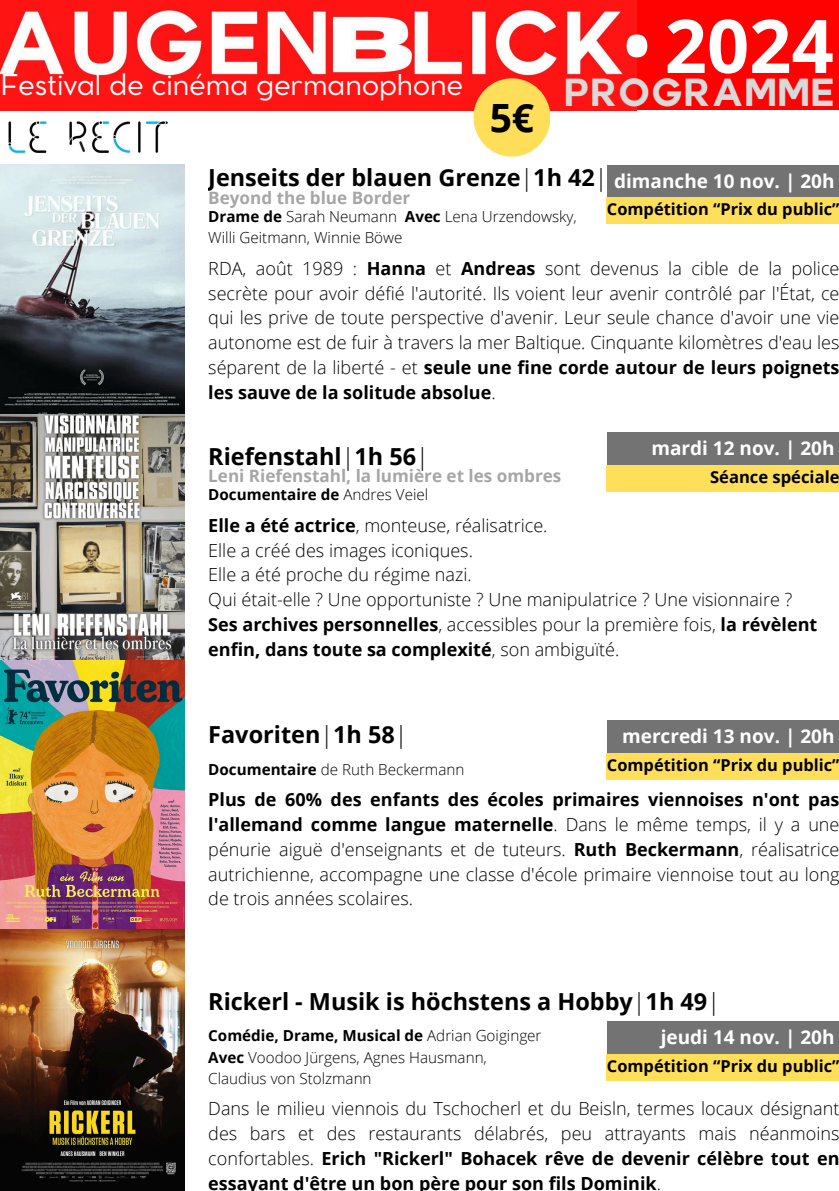
<style>
.page{position:relative;width:839px;height:1191px;background:#fff}
.page>*{position:absolute;margin:0;border:0;box-sizing:border-box;transform-origin:0 0}
.t1{font:700 74px "Open Sans";color:#fff}
.t2{font:700 39px "Open Sans";color:#000}
.t3{font:38.4px "Colette";color:#d9d9d9}
.t4{font:28.4px "Cocomat Pro";color:#fff}
.t5{font:700 23.4px "Open Sans";color:#000}
.t6{font:700 19px "Open Sans";color:#fff}
.t7{font:300 18px/24.8px "Open Sans";color:#000;text-align:justify}
.t8{font:700 18px/25.2px "Open Sans";color:#000}
.t9{font:700 17px "Open Sans";color:#a6a6a6}
.t10{font:700 16.6px "Open Sans";color:#000}
.t11{font:700 16.4px "Open Sans";color:#000}
.t12{font:300 15.2px "Open Sans";color:#000}
.t13{font:700 15.2px "Open Sans";color:#000}
.s1{font-weight:300}
.s2{font-weight:700}
</style>
<div class="page">
<img style="left:0;top:164px;width:184px;height:1026px">
<img style="left:0;top:110px;width:177px;height:43px">
<div style="left:587px;top:0;width:251px;height:110px;background:#fe0101"></div>
<img style="left:0;top:0;width:636px;height:110px">
<div style="left:606px;top:165px;width:232px;height:32px;background:#737373"></div>
<div style="left:606px;top:433px;width:232px;height:32px;background:#737373"></div>
<div style="left:606px;top:721px;width:232px;height:32px;background:#737373"></div>
<div style="left:606px;top:1022px;width:232px;height:32px;background:#737373"></div>
<div style="left:606px;top:197px;width:232px;height:27px;background:#ffde59"></div>
<div style="left:606px;top:465px;width:232px;height:27px;background:#ffde59"></div>
<div style="left:473px;top:78px;width:77px;height:79px;background:#ffde59;border-radius:50%"></div>
<div style="left:606px;top:753px;width:232px;height:27px;background:#ffde59"></div>
<div style="left:606px;top:1054px;width:232px;height:27px;background:#ffde59"></div>
<p class="t1" style="left:623px;top:-6px;width:212px">• 2024</p>
<p class="t4" style="left:0;top:74px;width:464px">Festival de cinéma germanophone</p>
<p class="t3" style="left:564px;top:67px;width:272px">PROGRAMME</p>
<p class="t2" style="left:489px;top:91px;width:46px">5€</p>
<p class="t5" style="left:208px;top:161px;width:401px">Jenseits der blauen Grenze<span class="s1">|</span>1h 42<span class="s1">|</span></p>
<p class="t9" style="left:208px;top:185px;width:203px">Beyond the blue Border</p>
<p class="t12" style="left:208px;top:206px;width:370px"><span class="s2">Drame de</span> Sarah Neumann <span class="s2">Avec</span> Lena Urzendowsky,</p>
<p class="t12" style="left:208px;top:227px;width:196px">Willi Geitmann, Winnie Böwe</p>
<p class="t7" style="left:208px;top:255px;width:632px">RDA, août 1989 : <span class="s2">Hanna</span> et <span class="s2">Andreas</span> sont devenus la cible de la police secrète pour avoir défié l'autorité. Ils voient leur avenir contrôlé par l'État, ce qui les prive de toute perspective d'avenir. Leur seule chance d'avoir une vie autonome est de fuir à travers la mer Baltique. Cinquante kilomètres d'eau les séparent de la liberté - et <span class="s2">seule une fine corde autour de leurs poignets les sauve de la solitude absolue</span>.</p>
<h4 class="t6" style="left:614px;top:167px;width:222px">dimanche 10 nov. | 20h</h4>
<p class="t11" style="left:607px;top:198px;width:234px">Compétition “Prix du public”</p>
<p class="t6" style="left:651px;top:435px;width:184px">mardi 12 nov. | 20h</p>
<p class="t5" style="left:208px;top:440px;width:222px">Riefenstahl<span class="s1">|</span>1h 56<span class="s1">|</span></p>
<h3 class="t9" style="left:208px;top:464px;width:354px">Leni Riefenstahl, la lumière et les ombres</h3>
<p class="t13" style="left:208px;top:484px;width:221px">Documentaire de <span class="s1">Andres Veiel</span></p>
<p class="t7" style="left:208px;top:512px;width:341px"><span class="s2">Elle a été actrice</span>, monteuse, réalisatrice.</p>
<h1 class="t7" style="left:208px;top:537px;width:266px">Elle a créé des images iconiques.</h1>
<h2 class="t7" style="left:208px;top:562px;width:265px">Elle a été proche du régime nazi.</h2>
<p class="t7" style="left:208px;top:587px;width:585px">Qui était-elle ? Une opportuniste ? Une manipulatrice ? Une visionnaire ?</p>
<p class="t8" style="left:208px;top:611px;width:610px">Ses archives personnelles<span class="s1">, accessibles pour la première fois,</span> la révèlent enfin, dans toute sa complexité<span class="s1">, son ambiguïté.</span></p>
<p class="t10" style="left:710px;top:465px;width:131px">Séance spéciale</p>
<p class="t5" style="left:208px;top:718px;width:201px">Favoriten<span class="s1">|</span>1h 58<span class="s1">|</span></p>
<p class="t12" style="left:208px;top:758px;width:257px"><span class="s2">Documentaire</span> de Ruth Beckermann</p>
<p class="t7" style="left:208px;top:787px;width:632px"><span class="s2">Plus de 60% des enfants des écoles primaires viennoises n'ont pas l'allemand comme langue maternelle</span>. Dans le même temps, il y a une pénurie aiguë d'enseignants et de tuteurs. <span class="s2">Ruth Beckermann</span>, réalisatrice autrichienne, accompagne une classe d'école primaire viennoise tout au long de trois années scolaires.</p>
<p class="t6" style="left:622px;top:723px;width:214px">mercredi 13 nov. | 20h</p>
<h4 class="t11" style="left:607px;top:753px;width:234px">Compétition “Prix du public”</h4>
<p class="t5" style="left:208px;top:985px;width:513px">Rickerl - Musik is höchstens a Hobby<span class="s1">|</span>1h 49<span class="s1">|</span></p>
<p class="t13" style="left:208px;top:1025px;width:335px">Comédie, Drame, Musical de <span class="s1">Adrian Goiginger</span></p>
<p class="t12" style="left:208px;top:1046px;width:280px"><span class="s2">Avec</span> Voodoo Jürgens, Agnes Hausmann,</p>
<p class="t12" style="left:208px;top:1068px;width:165px">Claudius von Stolzmann</p>
<p class="t7" style="left:208px;top:1096px;width:632px">Dans le milieu viennois du Tschocherl et du Beisln, termes locaux désignant des bars et des restaurants délabrés, peu attrayants mais néanmoins confortables. <span class="s2">Erich "Rickerl" Bohacek rêve de devenir célèbre tout en essayant d'être un bon père pour son fils Dominik</span>.</p>
<p class="t6" style="left:660px;top:1024px;width:175px">jeudi 14 nov. | 20h</p>
<p class="t11" style="left:607px;top:1054px;width:234px">Compétition “Prix du public”</p>
</div>
